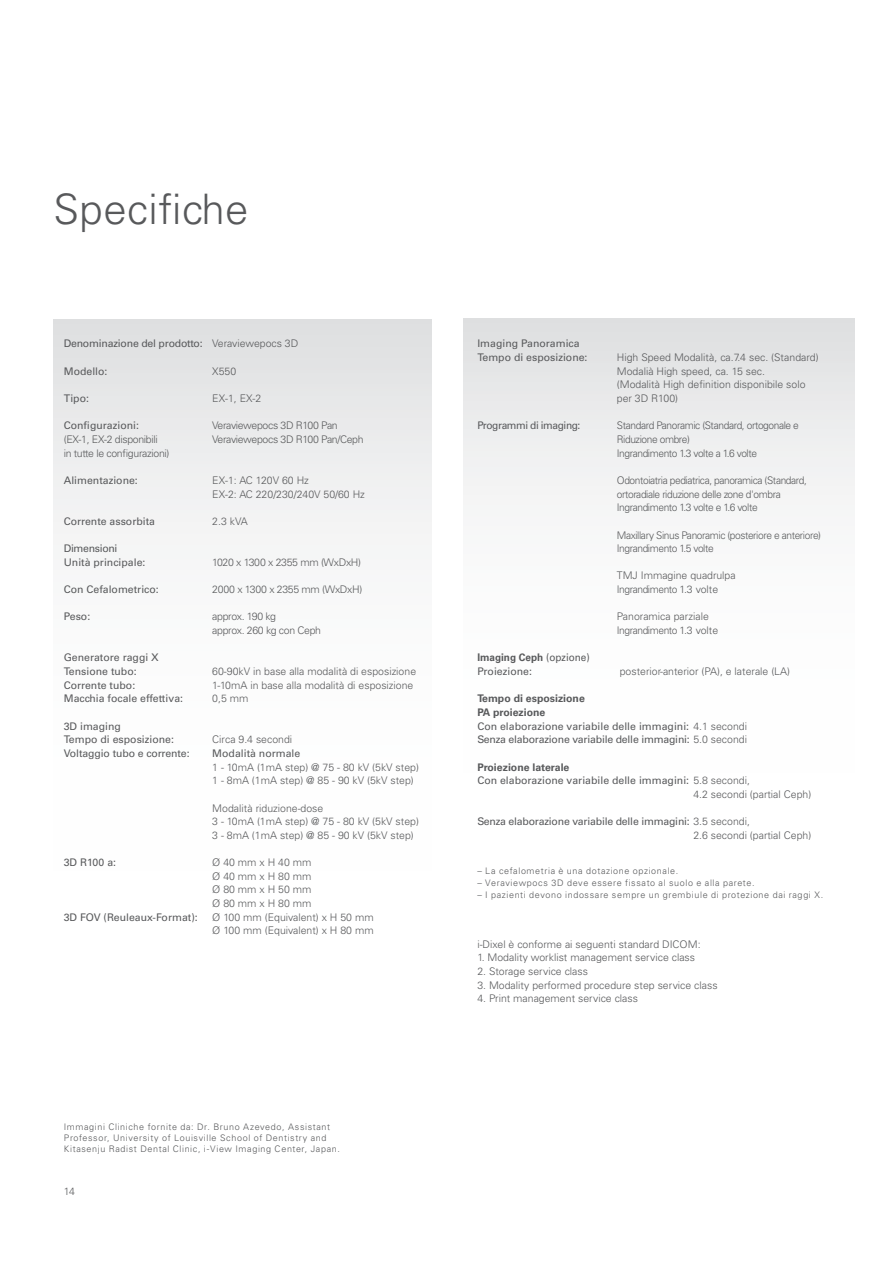
<style>
.page{position:relative;width:893px;height:1263px;background:#fff}
.page>*{position:absolute;margin:0;border:0;box-sizing:border-box;transform-origin:0 0}
.EN_common_headline_2{font:300 42px "Univers LT Std";letter-spacing:.01em;color:#58595b}
.EN_common_copy_text{font:300 10.5px/13.6px "Univers LT Std";color:#58595b}
.EN_common_copy_text-2{font:10.5px "Univers LT Std";color:#58595b}
.EN_common_copy_text-3{font:300 10.5px/13.6px "Univers LT Std";letter-spacing:-.04em;color:#58595b}
.EN_common_copy_text-4{font:300 10.5px "Univers LT Std";letter-spacing:-.03em;color:#58595b}
.EN_common_copy_text-5{font:10.5px/13.6px "Univers LT Std";letter-spacing:-.02em;color:#58595b}
.EN_common_copy_text-6{font:700 10.5px "Univers LT Std";color:#58595b}
.EN_common_copy_text-7{font:700 10.5px "Univers LT Std";color:#58595b;scale:.95 1}
.EN_common_copy_text-8{font:10.5px "Univers LT Std";letter-spacing:-.04em;color:#58595b}
.EN_common_copy_text-9{font:10.5px "Univers LT Std";letter-spacing:-.03em;color:#58595b}
.EN_common_footnote_6{font:300 9px/10.8px "Univers LT Std";letter-spacing:.07em;color:#58595b}
.EN_footnote_6pt{font:300 9px "Univers LT Std";letter-spacing:.07em;color:#58595b}
.s1{font-weight:300}
.s2{font-weight:400}
</style>
<div class="page">
<div style="left:464px;top:319px;width:390px;height:601px;background:linear-gradient(to bottom,#e8e9e9,#fff)"></div>
<div style="left:54px;top:319px;width:378px;height:732px;background:linear-gradient(to bottom,#e8e9e9,#fff)"></div>
<p class="EN_common_headline_2" style="left:54px;top:184px;width:197px">Specifiche</p>
<p class="EN_common_copy_text-5" style="left:64px;top:337px;width:236px">Denominazione del prodotto: <span class="s1">Veraviewepocs 3D</span></p>
<p class="EN_common_copy_text-2" style="left:64px;top:365px;width:45px">Modello:</p>
<p class="EN_common_copy_text" style="left:212px;top:364px;width:25px">X550</p>
<p class="EN_common_copy_text-2" style="left:64px;top:392px;width:27px">Tipo:</p>
<p class="EN_common_copy_text" style="left:212px;top:391px;width:51px">EX-1, EX-2</p>
<p class="EN_common_copy_text-2" style="left:64px;top:419px;width:77px">Configurazioni:</p>
<p class="EN_common_copy_text-4" style="left:212px;top:419px;width:127px">Veraviewepocs 3D R100 Pan</p>
<p class="EN_common_copy_text-4" style="left:64px;top:433px;width:96px">(EX-1, EX-2 disponibili</p>
<p class="EN_common_copy_text-4" style="left:212px;top:433px;width:153px">Veraviewepocs 3D R100 Pan/Ceph</p>
<p class="EN_common_copy_text-4" style="left:64px;top:446px;width:107px">in tutte le configurazioni)</p>
<p class="EN_common_copy_text-2" style="left:64px;top:474px;width:76px">Alimentazione:</p>
<p class="EN_common_copy_text" style="left:212px;top:473px;width:154px">EX-1: AC 120V 60 Hz<br>EX-2: AC 220/230/240V 50/60 Hz</p>
<p class="EN_common_copy_text-2" style="left:64px;top:515px;width:93px">Corrente assorbita</p>
<p class="EN_common_copy_text" style="left:212px;top:514px;width:37px">2.3 kVA</p>
<p class="EN_common_copy_text-9" style="left:64px;top:542px;width:55px">Dimensioni</p>
<p class="EN_common_copy_text-2" style="left:64px;top:556px;width:83px">Unità principale:</p>
<p class="EN_common_copy_text-4" style="left:212px;top:556px;width:150px">1020 x 1300 x 2355 mm (WxDxH)</p>
<p class="EN_common_copy_text-2" style="left:64px;top:583px;width:97px">Con Cefalometrico:</p>
<p class="EN_common_copy_text-4" style="left:212px;top:583px;width:152px">2000 x 1300 x 2355 mm (WxDxH)</p>
<p class="EN_common_copy_text-2" style="left:64px;top:610px;width:28px">Peso:</p>
<p class="EN_common_copy_text-4" style="left:212px;top:610px;width:65px">approx. 190 kg</p>
<p class="EN_common_copy_text-4" style="left:212px;top:624px;width:110px">approx. 260 kg con Ceph</p>
<p class="EN_common_copy_text-2" style="left:64px;top:651px;width:97px">Generatore raggi X</p>
<p class="EN_common_copy_text-2" style="left:64px;top:665px;width:74px">Tensione tubo:</p>
<p class="EN_common_copy_text" style="left:212px;top:664px;width:205px">60-90kV in base alla modalità di esposizione</p>
<p class="EN_common_copy_text-2" style="left:64px;top:679px;width:73px">Corrente tubo:</p>
<p class="EN_common_copy_text" style="left:212px;top:678px;width:203px">1-10mA in base alla modalità di esposizione</p>
<p class="EN_common_copy_text-2" style="left:64px;top:692px;width:121px">Macchia focale effettiva:</p>
<p class="EN_common_copy_text" style="left:212px;top:692px;width:38px">0,5 mm</p>
<p class="EN_common_copy_text-2" style="left:64px;top:720px;width:59px">3D imaging</p>
<p class="EN_common_copy_text-2" style="left:64px;top:733px;width:112px">Tempo di esposizione:</p>
<p class="EN_common_copy_text" style="left:212px;top:733px;width:81px">Circa 9.4 secondi</p>
<p class="EN_common_copy_text-2" style="left:64px;top:747px;width:127px">Voltaggio tubo e corrente:</p>
<p class="EN_common_copy_text-2" style="left:212px;top:747px;width:90px">Modalità normale</p>
<p class="EN_common_copy_text" style="left:212px;top:760px;width:208px">1 - 10mA (1mA step) @ 75 - 80 kV (5kV step)</p>
<p class="EN_common_copy_text" style="left:212px;top:774px;width:203px">1 - 8mA (1mA step) @ 85 - 90 kV (5kV step)</p>
<p class="EN_common_copy_text" style="left:212px;top:801px;width:113px">Modalità riduzione-dose</p>
<p class="EN_common_copy_text" style="left:212px;top:815px;width:208px">3 - 10mA (1mA step) @ 75 - 80 kV (5kV step)</p>
<p class="EN_common_copy_text" style="left:212px;top:828px;width:203px">3 - 8mA (1mA step) @ 85 - 90 kV (5kV step)</p>
<p class="EN_common_copy_text-2" style="left:64px;top:856px;width:54px">3D R100 a:</p>
<p class="EN_common_copy_text" style="left:212px;top:855px;width:101px">Ø 40 mm x H 40 mm</p>
<p class="EN_common_copy_text" style="left:212px;top:869px;width:101px">Ø 40 mm x H 80 mm</p>
<p class="EN_common_copy_text" style="left:212px;top:883px;width:101px">Ø 80 mm x H 50 mm</p>
<p class="EN_common_copy_text" style="left:212px;top:896px;width:101px">Ø 80 mm x H 80 mm</p>
<p class="EN_common_copy_text-2" style="left:64px;top:911px;width:136px">3D FOV (Reuleaux-Format):</p>
<p class="EN_common_copy_text" style="left:212px;top:910px;width:163px">Ø 100 mm (Equivalent) x H 50 mm</p>
<p class="EN_common_copy_text" style="left:212px;top:924px;width:163px">Ø 100 mm (Equivalent) x H 80 mm</p>
<p class="EN_common_footnote_6" style="left:64px;top:1122px;width:278px">Immagini Cliniche fornite da: Dr. Bruno Azevedo, Assistant<br>Professor, University of Louisville School of Dentistry and<br>Kitasenju Radist Dental Clinic, i-View Imaging Center, Japan.</p>
<p class="EN_common_copy_text" style="left:64px;top:1184px;width:13px">14</p>
<p class="EN_common_copy_text-2" style="left:477px;top:337px;width:104px">Imaging Panoramica</p>
<p class="EN_common_copy_text-2" style="left:477px;top:351px;width:112px">Tempo di esposizione:</p>
<p class="EN_common_copy_text" style="left:617px;top:350px;width:203px">High Speed Modalità, ca.7.4 sec. (Standard)</p>
<p class="EN_common_copy_text" style="left:617px;top:364px;width:190px">Modalià High speed, ca. 15 sec. (Modalità High definition disponibile solo per 3D R100)</p>
<p class="EN_common_copy_text-8" style="left:477px;top:419px;width:105px">Programmi di imaging:</p>
<p class="EN_common_copy_text-3" style="left:617px;top:419px;width:184px">Standard Panoramic (Standard, ortogonale e<br>Riduzione ombre)<br>Ingrandimento 1.3 volte a 1.6 volte</p>
<p class="EN_common_copy_text-3" style="left:617px;top:473px;width:192px">Odontoiatria pediatrica, panoramica (Standard, ortoradiale riduzione delle zone d'ombra<br>Ingrandimento 1.3 volte e 1.6 volte</p>
<p class="EN_common_copy_text-3" style="left:617px;top:528px;width:206px">Maxillary Sinus Panoramic (posteriore e anteriore)<br>Ingrandimento 1.5 volte</p>
<p class="EN_common_copy_text" style="left:617px;top:569px;width:120px">TMJ Immagine quadrulpa<br>Ingrandimento 1.3 volte</p>
<p class="EN_common_copy_text" style="left:617px;top:610px;width:94px">Panoramica parziale</p>
<p class="EN_common_copy_text-3" style="left:617px;top:623px;width:103px">Ingrandimento 1.3 volte</p>
<p class="EN_common_copy_text-7" style="left:477px;top:651px;width:120px">Imaging Ceph <span class="s2">(opzione)</span></p>
<p class="EN_common_copy_text-2" style="left:477px;top:665px;width:56px">Proiezione:</p>
<p class="EN_common_copy_text" style="left:620px;top:664px;width:172px">posterior-anterior (PA), e laterale (LA)</p>
<p class="EN_common_copy_text-6" style="left:477px;top:692px;width:109px">Tempo di esposizione</p>
<p class="EN_common_copy_text-6" style="left:477px;top:706px;width:70px">PA proiezione</p>
<p class="EN_common_copy_text-2" style="left:477px;top:720px;width:271px">Con elaborazione variabile delle immagini: <span class="s1">4.1 secondi</span></p>
<p class="EN_common_copy_text-5" style="left:477px;top:733px;width:271px">Senza elaborazione variabile delle immagini: <span class="s1">5.0 secondi</span></p>
<p class="EN_common_copy_text-6" style="left:477px;top:761px;width:94px">Proiezione laterale</p>
<p class="EN_common_copy_text-2" style="left:477px;top:774px;width:274px">Con elaborazione variabile delle immagini: <span class="s1">5.8 secondi,</span></p>
<p class="EN_common_copy_text" style="left:693px;top:787px;width:119px">4.2 secondi (partial Ceph)</p>
<p class="EN_common_copy_text-5" style="left:693px;top:815px;width:119px;text-indent:-216px">Senza elaborazione variabile delle immagini: <span class="s1">3.5 secondi,<br>2.6 secondi (partial Ceph)</span></p>
<p class="EN_footnote_6pt" style="left:477px;top:865px;width:203px">– La cefalometria è una dotazione opzionale.</p>
<p class="EN_footnote_6pt" style="left:477px;top:877px;width:279px">– Veraviewpocs 3D deve essere fissato al suolo e alla parete.</p>
<p class="EN_footnote_6pt" style="left:477px;top:889px;width:347px">– I pazienti devono indossare sempre un grembiule di protezione dai raggi X.</p>
<p class="EN_common_copy_text" style="left:477px;top:937px;width:225px">i-Dixel è conforme ai seguenti standard DICOM:</p>
<p class="EN_common_copy_text" style="left:477px;top:951px;width:219px">1. Modality worklist management service class</p>
<p class="EN_common_copy_text" style="left:477px;top:964px;width:112px">2. Storage service class</p>
<p class="EN_common_copy_text" style="left:477px;top:978px;width:242px">3. Modality performed procedure step service class</p>
<p class="EN_common_copy_text" style="left:477px;top:992px;width:162px">4. Print management service class</p>
</div>
